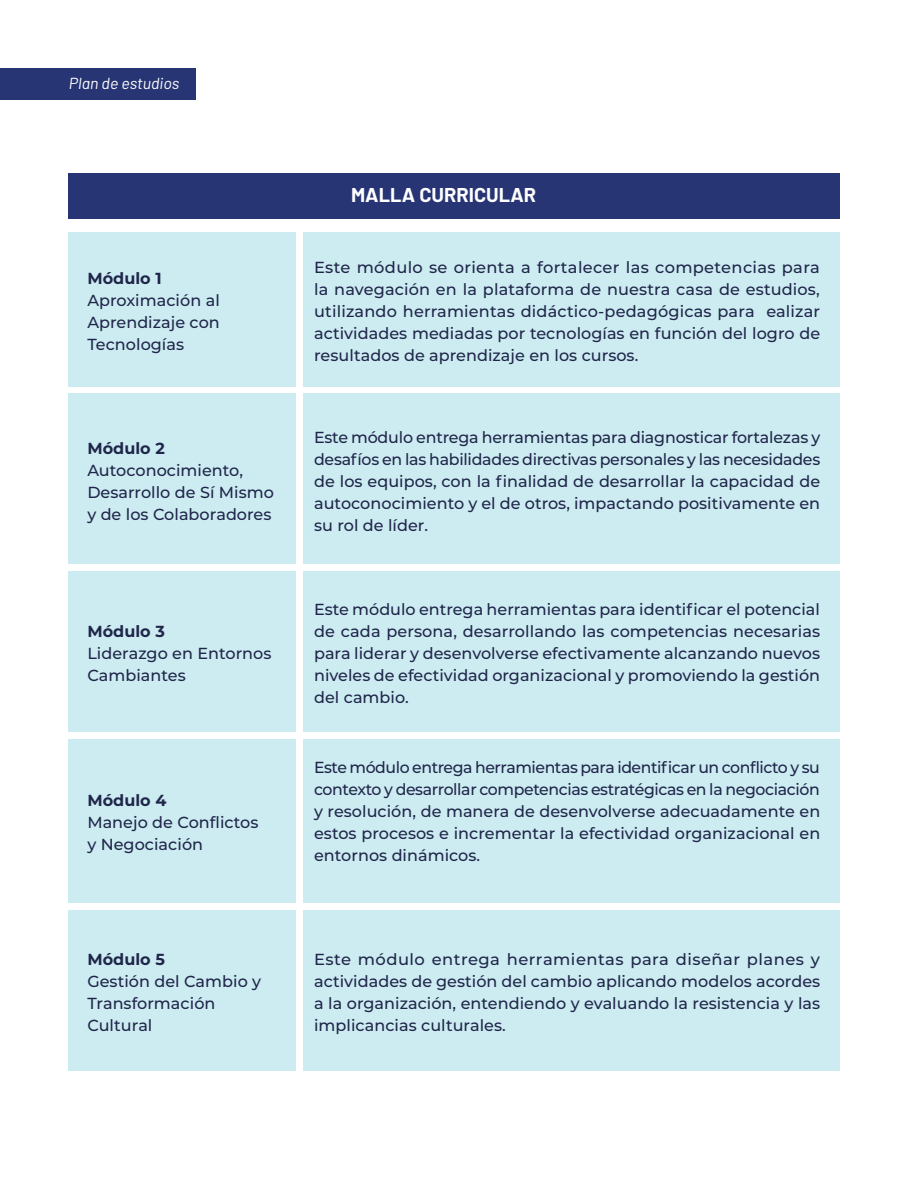
<style>
.page{position:relative;width:908px;height:1191px;background:#fff}
.page>*{position:absolute;margin:0;border:0;box-sizing:border-box;transform-origin:0 0}
.t1{font:700 20px "Barlow";color:#fff}
.t2{font:500 16px/22px "Montserrat";letter-spacing:.005em;color:#20264a;text-align:justify}
.t3{font:700 16px "Montserrat";letter-spacing:.005em;color:#20264a}
.t4{font:italic 16px "Barlow";color:#fff}
</style>
<div class="page">
<div style="left:68px;top:173px;width:771px;height:45px;background:#273574"></div>
<div style="left:0;top:68px;width:195px;height:31px;background:#273574"></div>
<div style="left:68px;top:232px;width:227px;height:154px;background:#ccecf1"></div>
<div style="left:68px;top:393px;width:227px;height:171px;background:#ccecf1"></div>
<div style="left:68px;top:571px;width:227px;height:160px;background:#ccecf1"></div>
<div style="left:68px;top:738px;width:227px;height:164px;background:#ccecf1"></div>
<div style="left:303px;top:232px;width:536px;height:154px;background:#ccecf1"></div>
<div style="left:303px;top:393px;width:536px;height:171px;background:#ccecf1"></div>
<div style="left:303px;top:571px;width:536px;height:160px;background:#ccecf1"></div>
<div style="left:303px;top:738px;width:536px;height:164px;background:#ccecf1"></div>
<div style="left:68px;top:910px;width:227px;height:160px;background:#ccecf1"></div>
<div style="left:303px;top:910px;width:536px;height:160px;background:#ccecf1"></div>
<p class="t4" style="left:69px;top:73px;width:112px">Plan de estudios</p>
<p class="t3" style="left:87px;top:267px;width:76px">Módulo 1</p>
<p class="t2" style="left:87px;top:289px;width:134px">Aproximación al Aprendizaje con Tecnologías</p>
<p class="t3" style="left:87px;top:436px;width:79px">Módulo 2</p>
<p class="t2" style="left:87px;top:458px;width:188px;text-align:left">Autoconocimiento,<br>Desarrollo de Sí Mismo y de los Colaboradores</p>
<p class="t3" style="left:87px;top:620px;width:79px">Módulo 3</p>
<p class="t2" style="left:87px;top:642px;width:185px">Liderazgo en Entornos<br>Cambiantes</p>
<p class="t3" style="left:87px;top:789px;width:81px">Módulo 4</p>
<p class="t2" style="left:87px;top:811px;width:173px">Manejo de Conflictos y Negociación</p>
<p class="t3" style="left:87px;top:947px;width:79px">Módulo 5</p>
<p class="t2" style="left:87px;top:969px;width:175px;text-align:left">Gestión del Cambio y<br>Transformación<br>Cultural</p>
<p class="t1" style="left:351px;top:183px;width:187px">MALLA CURRICULAR</p>
<p class="t2" style="left:314px;top:256px;width:507px">Este módulo se orienta a fortalecer las competencias para la navegación en la plataforma de nuestra casa de estudios, utilizando herramientas didáctico-pedagógicas para ealizar actividades mediadas por tecnologías en función del logro de resultados de aprendizaje en los cursos.</p>
<p class="t2" style="left:314px;top:425px;width:507px">Este módulo entrega herramientas para diagnosticar fortalezas y desafíos en las habilidades directivas personales y las necesidades de los equipos, con la finalidad de desarrollar la capacidad de autoconocimiento y el de otros, impactando positivamente en su rol de líder.</p>
<p class="t2" style="left:314px;top:598px;width:507px">Este módulo entrega herramientas para identificar el potencial de cada persona, desarrollando las competencias necesarias para liderar y desenvolverse efectivamente alcanzando nuevos niveles de efectividad organizacional y promoviendo la gestión del cambio.</p>
<p class="t2" style="left:314px;top:756px;width:507px">Este módulo entrega herramientas para identificar un conflicto y su contexto y desarrollar competencias estratégicas en la negociación y resolución, de manera de desenvolverse adecuadamente en estos procesos e incrementar la efectividad organizacional en entornos dinámicos.</p>
<p class="t2" style="left:314px;top:947px;width:507px">Este módulo entrega herramientas para diseñar planes y actividades de gestión del cambio aplicando modelos acordes a la organización, entendiendo y evaluando la resistencia y las implicancias culturales.</p>
</div>
